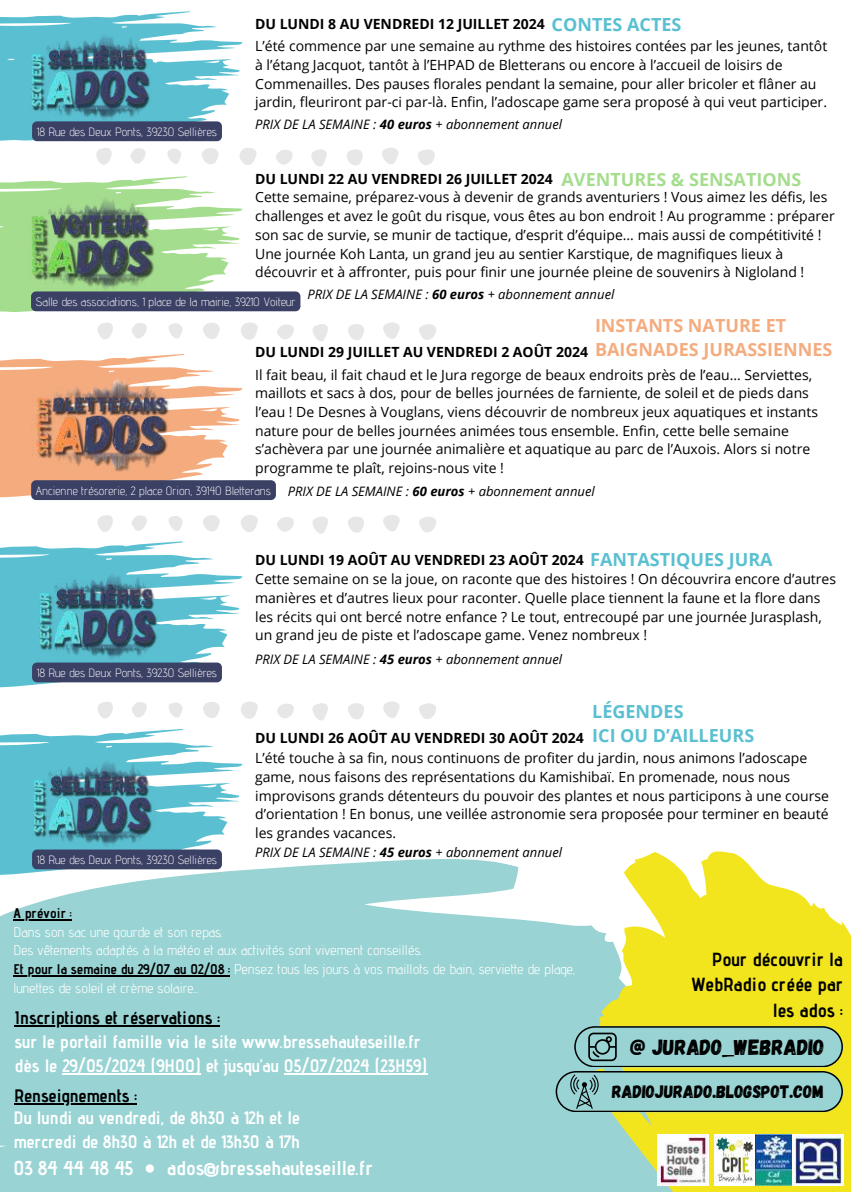
<style>
.page{position:relative;width:851px;height:1192px;background:#fff}
.page>*{position:absolute;margin:0;border:0;box-sizing:border-box;transform-origin:0 0}
.t1{font:22px "Gagalin";color:#000}
.t2{font:700 20px "Advent Pro";color:#fff}
.t3{font:700 19px/25.6px "Advent Pro";color:#000;text-align:right}
.t4{font:700 18px/24px "Advent Pro";color:#fff}
.t5{font:700 18px/24px "Open Sans";color:#5ac0d1}
.t6{font:700 18px "Advent Pro";color:#000}
.t7{font:700 18px/24px "Open Sans";color:#f4ac7f}
.t8{font:18px "Gagalin";color:#000}
.t9{font:700 18px "Open Sans";color:#a5dd8e}
.t10{font:14px/18.6px "Open Sans";color:#000}
.t11{font:14px/18.6px "Advent Pro";color:#fff}
.t12{font:700 14px "Open Sans";color:#000}
.t13{font:700 14px "Advent Pro";color:#000}
.t14{font:italic 13px "Open Sans";color:#000}
.t15{font:300 12px "Advent Pro";color:#fff}
.s1{font-weight:700}
.s2{font-weight:700;color:#000}
</style>
<div class="page">
<div style="left:0;top:859px;width:590px;height:332px;background:#99d3d4"></div>
<svg style="left:0;top:729px;width:242px;height:161px"></svg>
<img style="left:25px;top:739px;width:133px;height:133px">
<svg style="left:0;top:11px;width:435px;height:156px"></svg>
<svg style="left:0;top:176px;width:436px;height:165px"></svg>
<svg style="left:0;top:354px;width:436px;height:180px"></svg>
<svg style="left:0;top:541px;width:436px;height:180px"></svg>
<svg style="left:146px;top:1163px;width:8px;height:9px"></svg>
<hr style="left:13px;top:918px;width:59px;height:1px;background:#000">
<hr style="left:13px;top:974px;width:217px;height:1px;background:#000">
<svg style="left:590px;top:851px;width:260px;height:340px;fill:#f3e51d"></svg>
<svg style="left:555px;top:1025px;width:287px;height:86px;background:#91c3b9"></svg>
<img style="left:754px;top:1133px;width:89px;height:51px">
<div style="left:713px;top:1133px;width:41px;height:52px;background:#fff"></div>
<img style="left:713px;top:1136px;width:40px;height:48px">
<img style="left:657px;top:1134px;width:51px;height:51px">
<hr style="left:14px;top:1103px;width:123px;height:1px;background:#000">
<hr style="left:15px;top:1024px;width:205px;height:2px;background:#000">
<hr style="left:62px;top:1072px;width:139px;height:2px;background:#fff">
<hr style="left:284px;top:1072px;width:143px;height:2px;background:#fff">
<div style="left:32px;top:121px;width:190px;height:20px;background:#3b4065;border-radius:5px"></div>
<div style="left:31px;top:291px;width:269px;height:20px;background:#3b4065;border-radius:5px"></div>
<div style="left:31px;top:480px;width:245px;height:20px;background:#3b4065;border-radius:5px"></div>
<div style="left:32px;top:662px;width:190px;height:20px;background:#3b4065;border-radius:5px"></div>
<div style="left:32px;top:849px;width:190px;height:20px;background:#3b4065;border-radius:5px"></div>
<p class="t15" style="left:37px;top:124px;width:182px">18 Rue des Deux Ponts, 39230 Sellières</p>
<p class="t5" style="left:551px;top:12px;width:131px">CONTES ACTES</p>
<p class="t12" style="left:255px;top:14px;width:291px">DU LUNDI 8 AU VENDREDI 12 JUILLET 2024</p>
<p class="t10" style="left:255px;top:37px;width:573px">L’été commence par une semaine au rythme des histoires contées par les jeunes, tantôt à l’étang Jacquot, tantôt à l’EHPAD de Bletterans ou encore à l’accueil de loisirs de Commenailles. Des pauses florales pendant la semaine, pour aller bricoler et flâner au jardin, fleuriront par-ci par-là. Enfin, l’adoscape game sera proposé à qui veut participer.</p>
<p class="t14" style="left:255px;top:115px;width:308px">PRIX DE LA SEMAINE : <span class="s1">40 euros</span> + abonnement annuel</p>
<p class="t9" style="left:561px;top:166px;width:241px">AVENTURES &amp; SENSATIONS</p>
<p class="t12" style="left:255px;top:169px;width:299px">DU LUNDI 22 AU VENDREDI 26 JUILLET 2024</p>
<p class="t10" style="left:255px;top:188px;width:581px">Cette semaine, préparez-vous à devenir de grands aventuriers ! Vous aimez les défis, les challenges et avez le goût du risque, vous êtes au bon endroit ! Au programme : préparer son sac de survie, se munir de tactique, d’esprit d’équipe... mais aussi de compétitivité !<br>Une journée Koh Lanta, un grand jeu au sentier Karstique, de magnifiques lieux à découvrir et à affronter, puis pour finir une journée pleine de souvenirs à Nigloland !</p>
<p class="t15" style="left:36px;top:294px;width:261px">Salle des associations, 1 place de la mairie, 39210 Voiteur</p>
<p class="t14" style="left:307px;top:285px;width:308px">PRIX DE LA SEMAINE : <span class="s1">60 euros</span> + abonnement annuel</p>
<p class="t7" style="left:595px;top:313px;width:239px">INSTANTS NATURE ET<br>BAIGNADES JURASSIENNES</p>
<p class="t12" style="left:255px;top:342px;width:334px">DU LUNDI 29 JUILLET AU VENDREDI 2 AOÛT 2024</p>
<p class="t10" style="left:255px;top:365px;width:564px">Il fait beau, il fait chaud et le Jura regorge de beaux endroits près de l’eau... Serviettes, maillots et sacs à dos, pour de belles journées de farniente, de soleil et de pieds dans l’eau ! De Desnes à Vouglans, viens découvrir de nombreux jeux aquatiques et instants nature pour de belles journées animées tous ensemble. Enfin, cette belle semaine s’achèvera par une journée animalière et aquatique au parc de l’Auxois. Alors si notre programme te plaît, rejoins-nous vite !</p>
<p class="t15" style="left:36px;top:483px;width:237px">Ancienne trésorerie, 2 place Orion, 39140 Bletterans</p>
<p class="t14" style="left:288px;top:481px;width:308px">PRIX DE LA SEMAINE : <span class="s1">60 euros</span> + abonnement annuel</p>
<p class="t12" style="left:255px;top:549px;width:330px">DU LUNDI 19 AOÛT AU VENDREDI 23 AOÛT 2024</p>
<p class="t10" style="left:255px;top:569px;width:582px">Cette semaine on se la joue, on raconte que des histoires ! On découvrira encore d’autres manières et d’autres lieux pour raconter. Quelle place tiennent la faune et la flore dans les récits qui ont bercé notre enfance ? Le tout, entrecoupé par une journée Jurasplash, un grand jeu de piste et l’adoscape game. Venez nombreux !</p>
<p class="t5" style="left:590px;top:546px;width:184px">FANTASTIQUES JURA</p>
<p class="t15" style="left:37px;top:665px;width:182px">18 Rue des Deux Ponts, 39230 Sellières</p>
<p class="t15" style="left:37px;top:852px;width:182px">18 Rue des Deux Ponts, 39230 Sellières</p>
<p class="t14" style="left:255px;top:650px;width:308px">PRIX DE LA SEMAINE : <span class="s1">45 euros</span> + abonnement annuel</p>
<p class="t5" style="left:592px;top:698px;width:163px">LÉGENDES<br>ICI OU D’AILLEURS</p>
<p class="t12" style="left:255px;top:727px;width:330px">DU LUNDI 26 AOÛT AU VENDREDI 30 AOÛT 2024</p>
<p class="t10" style="left:255px;top:748px;width:575px">L’été touche à sa fin, nous continuons de profiter du jardin, nous animons l’adoscape game, nous faisons des représentations du Kamishibaï. En promenade, nous nous improvisons grands détenteurs du pouvoir des plantes et nous participons à une course d’orientation ! En bonus, une veillée astronomie sera proposée pour terminer en beauté les grandes vacances.</p>
<p class="t14" style="left:255px;top:843px;width:308px">PRIX DE LA SEMAINE : <span class="s1">45 euros</span> + abonnement annuel</p>
<p class="t13" style="left:13px;top:904px;width:60px">A prévoir :</p>
<p class="t11" style="left:13px;top:921px;width:563px">Dans son sac une gourde et son repas.<br>Des vêtements adaptés à la météo et aux activités sont vivement conseillés.<br><span class="s2">Et pour la semaine du 29/07 au 02/08 :</span> Pensez tous les jours à vos maillots de bain, serviette de plage, lunettes de soleil et crème solaire...</p>
<p class="t6" style="left:15px;top:1005px;width:207px">Inscriptions et réservations :</p>
<p class="t4" style="left:15px;top:1028px;width:414px">sur le portail famille via le site www.bressehauteseille.fr dès le 29/05/2024 (9H00) et jusqu’au 05/07/2024 (23H59)</p>
<p class="t6" style="left:14px;top:1084px;width:124px">Renseignements :</p>
<p class="t4" style="left:13px;top:1105px;width:288px">Du lundi au vendredi, de 8h30 à 12h et le mercredi de 8h30 à 12h et de 13h30 à 17h</p>
<h2 class="t2" style="left:13px;top:1154px;width:121px">03 84 44 48 45</h2>
<h2 class="t2" style="left:167px;top:1154px;width:207px">ados@bressehauteseille.fr</h2>
<h3 class="t3" style="left:690px;top:945px;width:154px">Pour découvrir la<br>WebRadio créée par les ados :</h3>
<h1 class="t1" style="left:630px;top:1032px;width:196px">@ JURADO_WEBRADIO</h1>
<p class="t8" style="left:612px;top:1079px;width:213px">RADIOJURADO.BLOGSPOT.COM</p>
</div>
